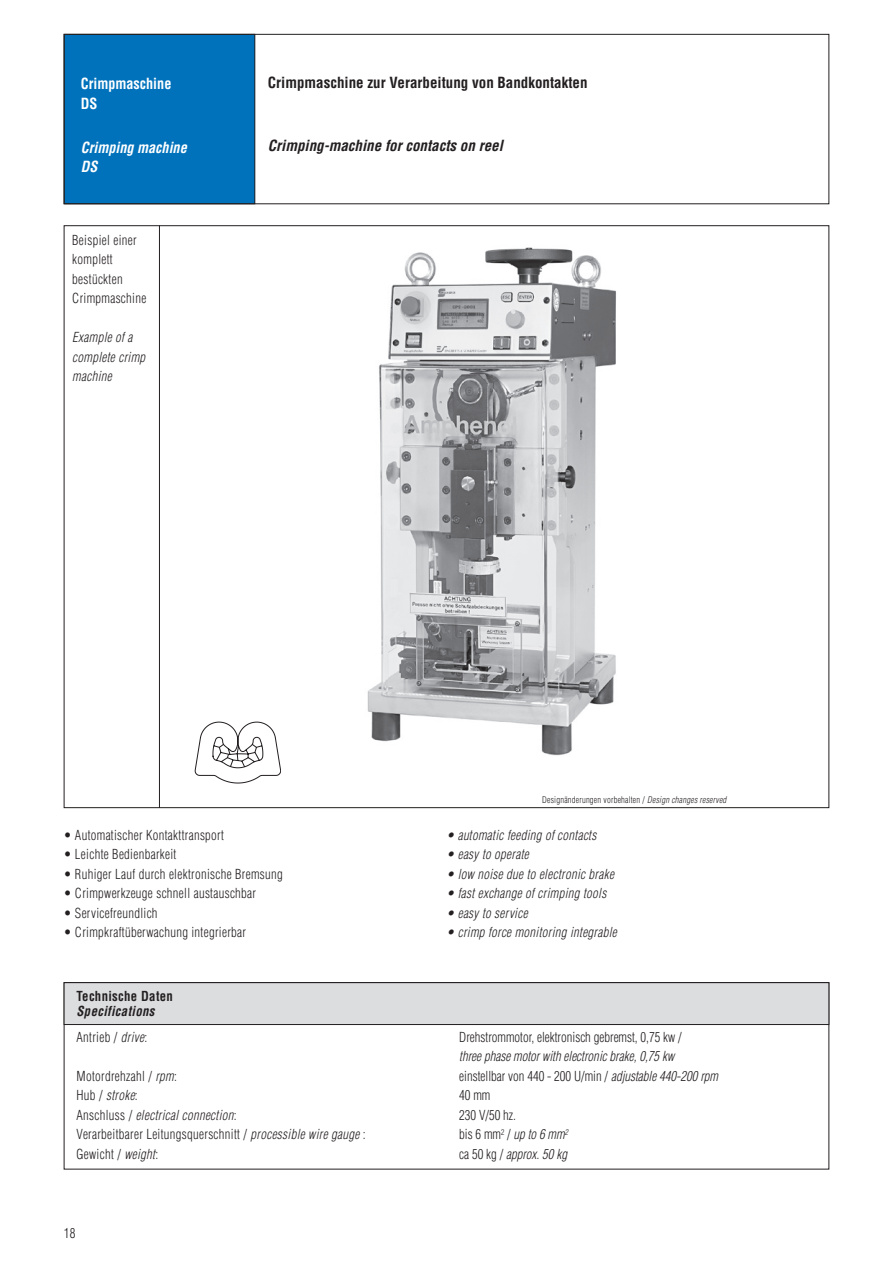
<style>
.page{position:relative;width:893px;height:1263px;background:#fff}
.page>*{position:absolute;margin:0;border:0;box-sizing:border-box;transform-origin:0 0}
.t1{font:700 condensed 15px "Helvetica";color:#231f20}
.t2{font:italic 700 condensed 15px "Helvetica";color:#231f20}
.t3{font:italic 700 condensed 15px/19.5px "Helvetica";color:#fff;scale:.95 1}
.t4{font:700 condensed 15px/19.5px "Helvetica";color:#fff;scale:.95 1}
.t5{font:300 condensed 13.5px/19.5px "Helvetica";letter-spacing:.025em;color:#231f20;scale:.95 1}
.t6{font:italic 300 condensed 13.5px/19.5px "Helvetica";letter-spacing:.025em;color:#231f20;scale:.95 1}
.t7{font:italic 300 condensed 13.5px/19.5px "Helvetica";color:#231f20;scale:.95 1}
.t8{font:300 condensed 13.5px "Helvetica";color:#231f20;scale:.95 1}
.t9{font:700 condensed 13.5px "Helvetica";letter-spacing:.025em;color:#231f20;scale:.95 1}
.t10{font:italic 700 condensed 13.5px "Helvetica";letter-spacing:.025em;color:#231f20;scale:.95 1}
.t11{font:300 condensed 9px "Helvetica";letter-spacing:.025em;color:#231f20;scale:.95 1}
.s1{font-style:italic}
.s2{font-style:normal}
</style>
<div class="page">
<div style="left:64px;top:34px;width:191px;height:170px;background:#0072bc"></div>
<hr style="left:159px;top:225px;width:1px;height:583px;background:#231f20">
<img style="left:367px;top:247px;width:249px;height:509px">
<svg style="left:195px;top:722px;width:86px;height:61px"></svg>
<div style="left:64px;top:983px;width:765px;height:41px;background:#dcdddf"></div>
<div style="left:64px;top:982px;width:765px;height:43px;border:1px solid #231f20"></div>
<div style="left:64px;top:34px;width:765px;height:170px;border:1px solid #231f20"></div>
<p class="t4" style="left:81px;top:74px;width:97px">Crimpmaschine<br>DS</p>
<p class="t3" style="left:81px;top:137px;width:113px">Crimping machine<br>DS</p>
<p class="t5" style="left:72px;top:230px;width:79px">Beispiel einer komplett bestückten<br>Crimpmaschine</p>
<p class="t6" style="left:72px;top:327px;width:78px">Example of a complete crimp machine</p>
<p class="t1" style="left:268px;top:74px;width:321px">Crimpmaschine zur Verarbeitung von Bandkontakten</p>
<p class="t2" style="left:268px;top:137px;width:236px">Crimping-machine for contacts on reel</p>
<p class="t11" style="left:542px;top:795px;width:195px">Designänderungen vorbehalten / <span class="s1">Design changes reserved</span></p>
<p class="t5" style="left:64px;top:825px;width:170px">• Automatischer Kontakttransport</p>
<p class="t5" style="left:64px;top:845px;width:120px">• Leichte Bedienbarkeit</p>
<p class="t5" style="left:64px;top:864px;width:232px">• Ruhiger Lauf durch elektronische Bremsung</p>
<p class="t5" style="left:64px;top:884px;width:204px">• Crimpwerkzeuge schnell austauschbar</p>
<p class="t5" style="left:64px;top:903px;width:100px">• Servicefreundlich</p>
<p class="t5" style="left:64px;top:923px;width:193px">• Crimpkraftüberwachung integrierbar</p>
<p class="t9" style="left:77px;top:988px;width:103px">Technische Daten</p>
<p class="t10" style="left:77px;top:1003px;width:84px">Specifications</p>
<p class="t5" style="left:77px;top:1027px;width:76px">Antrieb / <span class="s1">drive</span>:</p>
<p class="t5" style="left:77px;top:1066px;width:306px">Motordrehzahl / <span class="s1">rpm</span>:<br>Hub / <span class="s1">stroke</span>:<br>Anschluss / <span class="s1">electrical connection</span>:<br>Verarbeitbarer Leitungsquerschnitt / <span class="s1">processible wire gauge</span> :<br>Gewicht / <span class="s1">weight</span>:</p>
<p class="t5" style="left:64px;top:1223px;width:14px">18</p>
<p class="t6" style="left:446px;top:825px;width:159px">• automatic feeding of contacts</p>
<p class="t6" style="left:446px;top:845px;width:88px">• easy to operate</p>
<p class="t6" style="left:446px;top:864px;width:178px">• low noise due to electronic brake</p>
<p class="t6" style="left:446px;top:884px;width:170px">• fast exchange of crimping tools</p>
<p class="t6" style="left:446px;top:903px;width:87px">• easy to service</p>
<p class="t6" style="left:446px;top:923px;width:181px">• crimp force monitoring integrable</p>
<p class="t8" style="left:459px;top:1029px;width:236px">Drehstrommotor, elektronisch gebremst, 0,75 kw /</p>
<p class="t7" style="left:459px;top:1047px;width:274px">three phase motor with electronic brake, 0,75 kw <span class="s2">einstellbar von 440 - 200 U/min /</span> adjustable 440-200 rpm<br><span class="s2">40 mm<br>230 V/50 hz.<br>bis 6 mm</span><sup>2</sup> <span class="s2">/</span> up to 6 mm<sup>2<br></sup><span class="s2">ca 50 kg /</span> approx. 50 kg</p>
</div>
